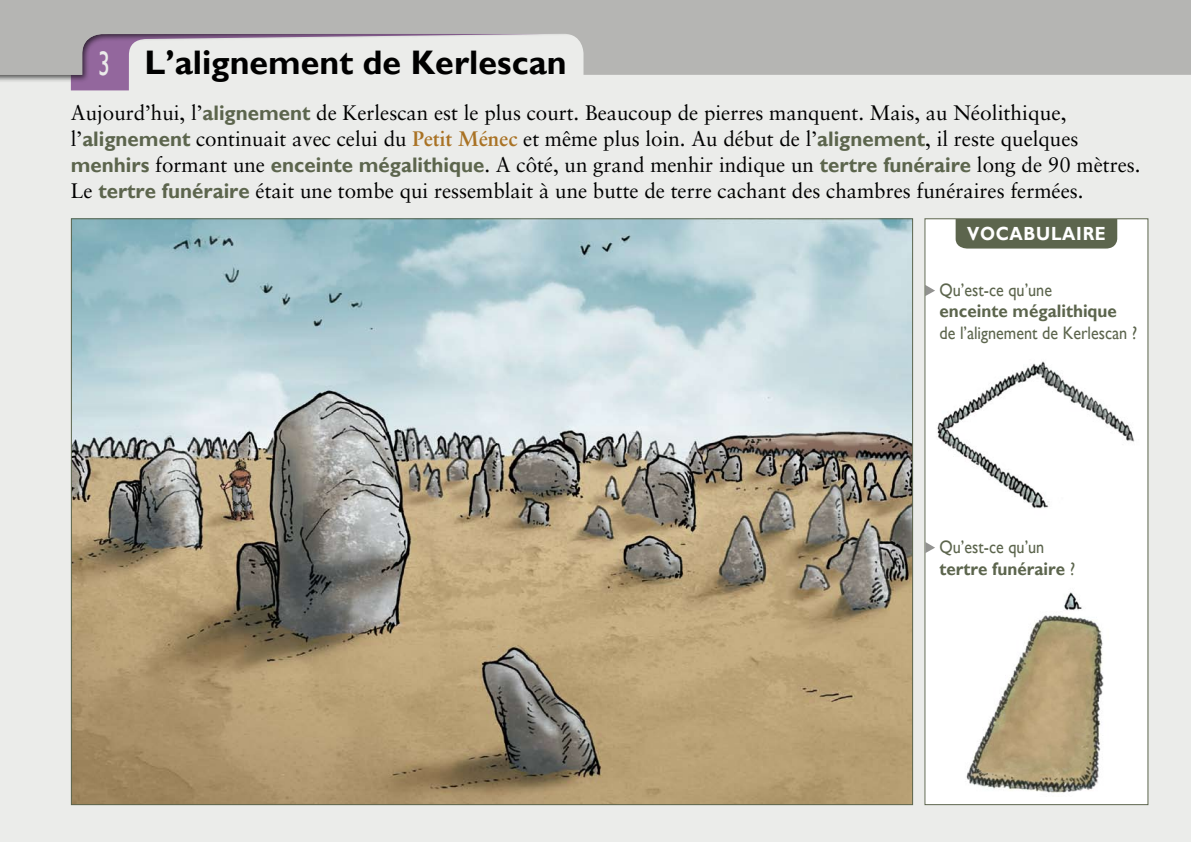
<style>
.page{position:relative;width:1191px;height:842px;background:#ebecea}
.page>*{position:absolute;margin:0;border:0;box-sizing:border-box;transform-origin:0 0}
.t1{font:700 34px "Gill Sans";color:#000}
.t2{font:34px "Gill Sans";color:#ebecea;scale:.7 1}
.t3{font:21px/26px "Sabon";color:#000}
.t4{font:700 19px "Gill Sans";letter-spacing:.04em;color:#fff;scale:.9 1}
.t5{font:18px/21.6px "Gill Sans";color:#5c654d;scale:.9 1}
.t6{font:700 18px "Gill Sans";color:#5c654d;scale:.95 1}
.s1{font-family:"Gill Sans";font-weight:700;color:#5c654d}
.s2{font-weight:700;color:#a97224}
.s3{font-weight:700}
</style>
<div class="page">
<div style="left:0;top:0;width:1191px;height:94px;background:#000;opacity:.65"></div>
<svg style="left:0;top:0;width:1191px;height:75px;fill:#b5b5b3"></svg>
<img style="left:73px;top:220px;width:838px;height:583px">
<div style="left:925px;top:219px;width:223px;height:586px;background:#fff"></div>
<svg style="left:926px;top:285px;width:9px;height:11px"></svg>
<div style="left:955px;top:220px;width:162px;height:29px;background:#5c654d"></div>
<div style="left:924px;top:218px;width:224px;height:587px;border:1px solid #5c654d"></div>
<svg style="left:925px;top:542px;width:10px;height:11px"></svg>
<img style="left:966px;top:592px;width:138px;height:201px">
<img style="left:937px;top:361px;width:198px;height:148px">
<h1 class="t1" style="left:145px;top:43px;width:423px">L’alignement de Kerlescan</h1>
<p class="t3" style="left:71px;top:100px;width:1071px">Aujourd’hui, l’<span class="s1">alignement</span> de Kerlescan est le plus court. Beaucoup de pierres manquent. Mais, au Néolithique, l’<span class="s1">alignement</span> continuait avec celui du <span class="s2">Petit Ménec</span> et même plus loin. Au début de l’<span class="s1">alignement</span>, il reste quelques <span class="s1">menhirs</span> formant une <span class="s1">enceinte mégalithique</span>. A côté, un grand menhir indique un <span class="s1">tertre funéraire</span> long de 90 mètres.<br>Le <span class="s1">tertre funéraire</span> était une tombe qui ressemblait à une butte de terre cachant des chambres funéraires fermées.</p>
<h1 class="t2" style="left:98px;top:43px;width:19px">3</h1>
<p class="t4" style="left:967px;top:223px;width:156px">vocabulaire</p>
<p class="t5" style="left:939px;top:279px;width:127px">Qu’est-ce qu’une</p>
<p class="t6" style="left:939px;top:301px;width:188px">enceinte mégalithique</p>
<p class="t5" style="left:939px;top:322px;width:221px">de l’alignement de Kerlescan ?</p>
<p class="t5" style="left:939px;top:536px;width:152px">Qu’est-ce qu’un <span class="s3">tertre funéraire</span> ?</p>
</div>
